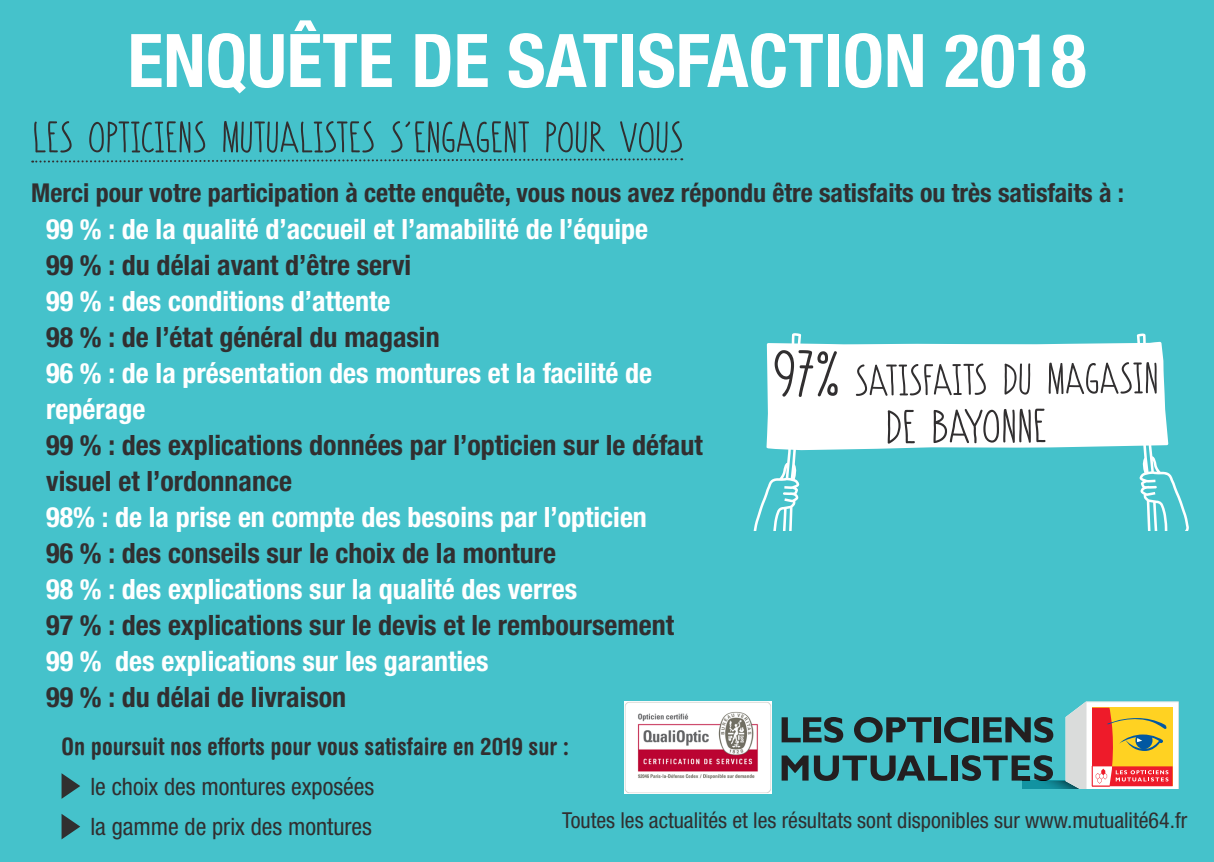
<style>
.page{position:relative;width:1214px;height:862px;background:#fff}
.page>*{position:absolute;margin:0;border:0;box-sizing:border-box;transform-origin:0 0}
.t1{font:700 condensed 74px "Helvetica Neue LT Std";color:#fff}
.t2{font:700 56px "Illustration";letter-spacing:-.005em;color:#312f30}
.t3{font:700 52px "Illustration";color:#312f30}
.t4{font:700 condensed 28px "Helvetica Neue LT Std";color:#fff}
.t5{font:700 condensed 28px/36px "Helvetica Neue LT Std";color:#312f30}
.t6{font:700 condensed 26px "Helvetica Neue LT Std";color:#312f30}
.t7{font:condensed 24px "Helvetica Neue LT Std";color:#312f30}
.t8{font:700 condensed 24px "Helvetica Rounded LT Std";color:#312f30}
.t9{font:condensed 22px "Helvetica Neue LT Std";color:#312f30}
.s1{font-size:80px}
</style>
<div class="page">
<div style="left:0;top:0;width:1213px;height:862px;background:#45c2cb"></div>
<svg style="left:781px;top:701px;width:397px;height:87px"></svg>
<svg style="left:32px;top:158px;width:650px;height:5px"></svg>
<svg style="left:62px;top:773px;width:18px;height:26px"></svg>
<img style="left:624px;top:701px;width:147px;height:92px">
<svg style="left:753px;top:333px;width:436px;height:198px"></svg>
<svg style="left:62px;top:814px;width:18px;height:25px"></svg>
<p class="t1" style="left:127px;top:16px;width:960px">ENQUÊTE DE SATISFACTION 2018</p>
<p class="t3" style="left:32px;top:114px;width:652px">LES OPTICIENS MUTUALISTES S’ENGAGENT POUR VOUS</p>
<p class="t6" style="left:31px;top:177px;width:1094px">Merci pour votre participation à cette enquête, vous nous avez répondu être satisfaits ou très satisfaits à :</p>
<p class="t4" style="left:46px;top:212px;width:603px">99 % : de la qualité d’accueil et l’amabilité de l’équipe</p>
<p class="t5" style="left:46px;top:246px;width:366px">99 % : du délai avant d’être servi</p>
<p class="t4" style="left:46px;top:284px;width:345px">99 % : des conditions d’attente</p>
<p class="t5" style="left:46px;top:318px;width:395px">98 % : de l’état général du magasin</p>
<p class="t4" style="left:46px;top:356px;width:607px">96 % : de la présentation des montures et la facilité de</p>
<p class="t4" style="left:46px;top:392px;width:101px">repérage</p>
<p class="t5" style="left:46px;top:426px;width:657px">99 % : des explications données par l’opticien sur le défaut visuel et l’ordonnance</p>
<p class="t4" style="left:46px;top:500px;width:602px">98% : de la prise en compte des besoins par l’opticien</p>
<p class="t5" style="left:46px;top:534px;width:511px">96 % : des conseils sur le choix de la monture</p>
<p class="t4" style="left:46px;top:572px;width:532px">98 % : des explications sur la qualité des verres</p>
<p class="t5" style="left:46px;top:606px;width:629px">97 % : des explications sur le devis et le remboursement</p>
<p class="t4" style="left:46px;top:644px;width:444px">99 % des explications sur les garanties</p>
<p class="t5" style="left:46px;top:678px;width:301px">99 % : du délai de livraison</p>
<p class="t8" style="left:62px;top:731px;width:509px">On poursuit nos efforts pour vous satisfaire en 2019 sur :</p>
<p class="t7" style="left:90px;top:772px;width:285px">le choix des montures exposées</p>
<p class="t7" style="left:90px;top:812px;width:283px">la gamme de prix des montures</p>
<p class="t3" style="left:771px;top:360px;width:387px;rotate:-1deg"><span class="s1">97%</span> SATISFAITS DU MAGASIN</p>
<p class="t2" style="left:885px;top:402px;width:163px">DE BAYONNE</p>
<p class="t9" style="left:562px;top:807px;width:626px">Toutes les actualités et les résultats sont disponibles sur www.mutualité64.fr</p>
</div>
